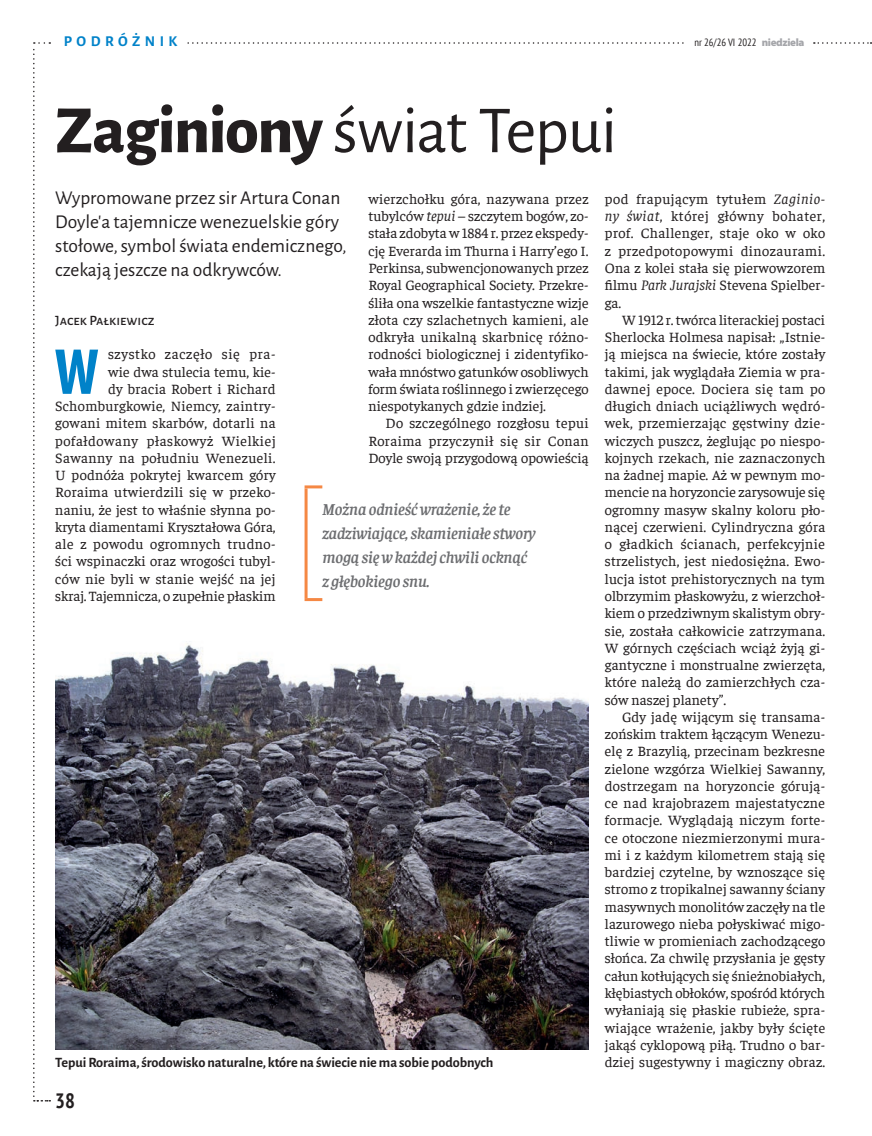
<style>
.page{position:relative;width:872px;height:1136px;background:#fff}
.page>*{position:absolute;margin:0;border:0;box-sizing:border-box;transform-origin:0 0}
.t1{font:67.5px "Alegreya Sans";letter-spacing:-.02em;color:#231f20}
.t2{font:700 condensed 65.55px "Myriad Pro";color:#0082c9}
.t3{font:700 condensed 20.7px "PT Sans";color:#231f20}
.t4{font:19.5px/24px "Alegreya Sans";color:#231f20}
.t5{font:italic 600 16.5px/24px "Faustina";letter-spacing:-.01em;color:#6c6d70}
.t6{font:700 15px "Alegreya Sans";letter-spacing:.295em;color:#0082c9}
.t7{font:14.4px/17.2px "Faustina";letter-spacing:.015em;color:#231f20;text-align:justify}
.t8{font:700 14.25px "Alegreya Sans";letter-spacing:-.005em;color:#231f20}
.t9{font:500 14.25px "Alegreya Sans SC";color:#231f20}
.t10{font:condensed 10.5px "PT Sans";color:#231f20}
.s1{font-family:"Myriad Pro";font-weight:900;font-stretch:normal;font-size:10.8px;color:#a5a6aa}
.s2{font-weight:800}
.s3{font-style:italic}
</style>
<div class="page">
<svg style="left:187px;top:42px;width:497px;height:2px"></svg>
<svg style="left:814px;top:42px;width:57px;height:2px"></svg>
<svg style="left:33px;top:42px;width:17px;height:1059px"></svg>
<hr style="left:304px;top:485px;width:18px;height:3px;background:#f58844">
<hr style="left:304px;top:488px;width:3px;height:110px;background:#f58844">
<hr style="left:304px;top:598px;width:18px;height:3px;background:#f58844">
<img style="left:55px;top:643px;width:533px;height:406px">
<p class="t6" style="left:64px;top:30px;width:115px">podróżnik</p>
<p class="t10" style="left:694px;top:36px;width:112px">nr 26/26 VI 2022 <span class="s1">niedziela</span></p>
<h1 class="t1" style="left:55px;top:85px;width:563px"><span class="s2">Zaginiony</span> świat Tepui</h1>
<h3 class="t4" style="left:55px;top:185px;width:293px">Wypromowane przez sir Artura Conan Doyle’a tajemnicze wenezuelskie góry stołowe, symbol świata endemicznego, czekają jeszcze na odkrywców.</h3>
<p class="t9" style="left:55px;top:310px;width:101px">Jacek Pałkiewicz</p>
<h2 class="t2" style="left:54px;top:331px;width:46px">W</h2>
<p class="t7" style="left:368px;top:189px;width:222px">wierzchołku góra, nazywana przez tubylców <span class="s3">tepui</span> – szczytem bogów, zo&shy;stała zdobyta w 1884 r. przez ekspedy&shy;cję Everarda im Thurna i Harry’ego I.<br>Perkinsa, subwencjonowanych przez Royal Geographical Society. Przekre&shy;śliła ona wszelkie fantastyczne wizje złota czy szlachetnych kamieni, ale odkryła unikalną skarbnicę różno&shy;rodności biologicznej i zidentyfiko&shy;wała mnóstwo gatunków osobliwych form świata roślinnego i zwierzęcego niespotykanych gdzie indziej.</p>
<p class="t7" style="left:368px;top:414px;width:222px;text-indent:17px">Do szczególnego rozgłosu tepui Roraima przyczynił się sir Conan Doyle swoją przygodową opowieścią</p>
<p class="t7" style="left:605px;top:189px;width:222px">pod frapującym tytułem <span class="s3">Zaginio&shy;ny świat</span>, której główny bohater, prof. Challenger, staje oko w oko z przedpotopowymi dinozaurami.<br>Ona z kolei stała się pierwowzorem filmu <span class="s3">Park Jurajski</span> Stevena Spielber&shy;ga.</p>
<p class="t7" style="left:605px;top:310px;width:222px;text-indent:17px">W 1912 r. twórca literackiej postaci Sherlocka Holmesa napisał: „Istnie&shy;ją miejsca na świecie, które zostały takimi, jak wyglądała Ziemia w pra&shy;dawnej epoce. Dociera się tam po długich dniach uciążliwych wędró&shy;wek, przemierzając gęstwiny dzie&shy;wiczych puszcz, żeglując po niespo&shy;kojnych rzekach, nie zaznaczonych na żadnej mapie. Aż w pewnym mo&shy;mencie na horyzoncie zarysowuje się ogromny masyw skalny koloru pło&shy;nącej czerwieni. Cylindryczna góra o gładkich ścianach, perfekcyjnie strzelistych, jest niedosiężna. Ewo&shy;lucja istot prehistorycznych na tym olbrzymim płaskowyżu, z wierzchoł&shy;kiem o przedziwnym skalistym obry&shy;sie, została całkowicie zatrzymana.<br>W górnych częściach wciąż żyją gi&shy;gantyczne i monstrualne zwierzęta, które należą do zamierzchłych cza&shy;sów naszej planety”.</p>
<p class="t7" style="left:605px;top:707px;width:222px;text-indent:17px">Gdy jadę wijącym się transama&shy;zońskim traktem łączącym Wenezu&shy;elę z Brazylią, przecinam bezkresne zielone wzgórza Wielkiej Sawanny, dostrzegam na horyzoncie górują&shy;ce nad krajobrazem majestatyczne formacje. Wyglądają niczym forte&shy;ce otoczone niezmierzonymi mura&shy;mi i z każdym kilometrem stają się bardziej czytelne, by wznoszące się stromo z tropikalnej sawanny ściany masywnych monolitów zaczęły na tle lazurowego nieba połyskiwać migo&shy;tliwie w promieniach zachodzącego słońca. Za chwilę przysłania je gęsty całun kotłujących się śnieżnobiałych, kłębiastych obłoków, spośród których wyłaniają się płaskie rubieże, spra&shy;wiające wrażenie, jakby były ścięte jakąś cyklopową piłą. Trudno o bar&shy;dziej sugestywny i magiczny obraz.</p>
<p class="t7" style="left:55px;top:345px;width:222px;text-align:right">szystko zaczęło się pra-<br>wie dwa stulecia temu, kie-<br>dy bracia Robert i Richard<br>Schomburgkowie, Niemcy, zaintry&shy;gowani mitem skarbów, dotarli na pofałdowany płaskowyż Wielkiej<br>Sawanny na południu Wenezueli.<br>U podnóża pokrytej kwarcem góry<br>Roraima utwierdzili się w przeko&shy;naniu, że jest to właśnie słynna po&shy;kryta diamentami Kryształowa Góra, ale z powodu ogromnych trudno&shy;ści wspinaczki oraz wrogości tubyl&shy;ców nie byli w stanie wejść na jej skraj. Tajemnicza, o zupełnie płaskim</p>
<p class="t5" style="left:322px;top:496px;width:214px">Można odnieść wrażenie, że te zadziwiające, skamieniałe stwory mogą się w każdej chwili ocknąć z głębokiego snu.</p>
<p class="t8" style="left:55px;top:1051px;width:440px">Tepui Roraima, środowisko naturalne, które na świecie nie ma sobie podobnych</p>
<h3 class="t3" style="left:55px;top:1086px;width:21px">38</h3>
</div>
